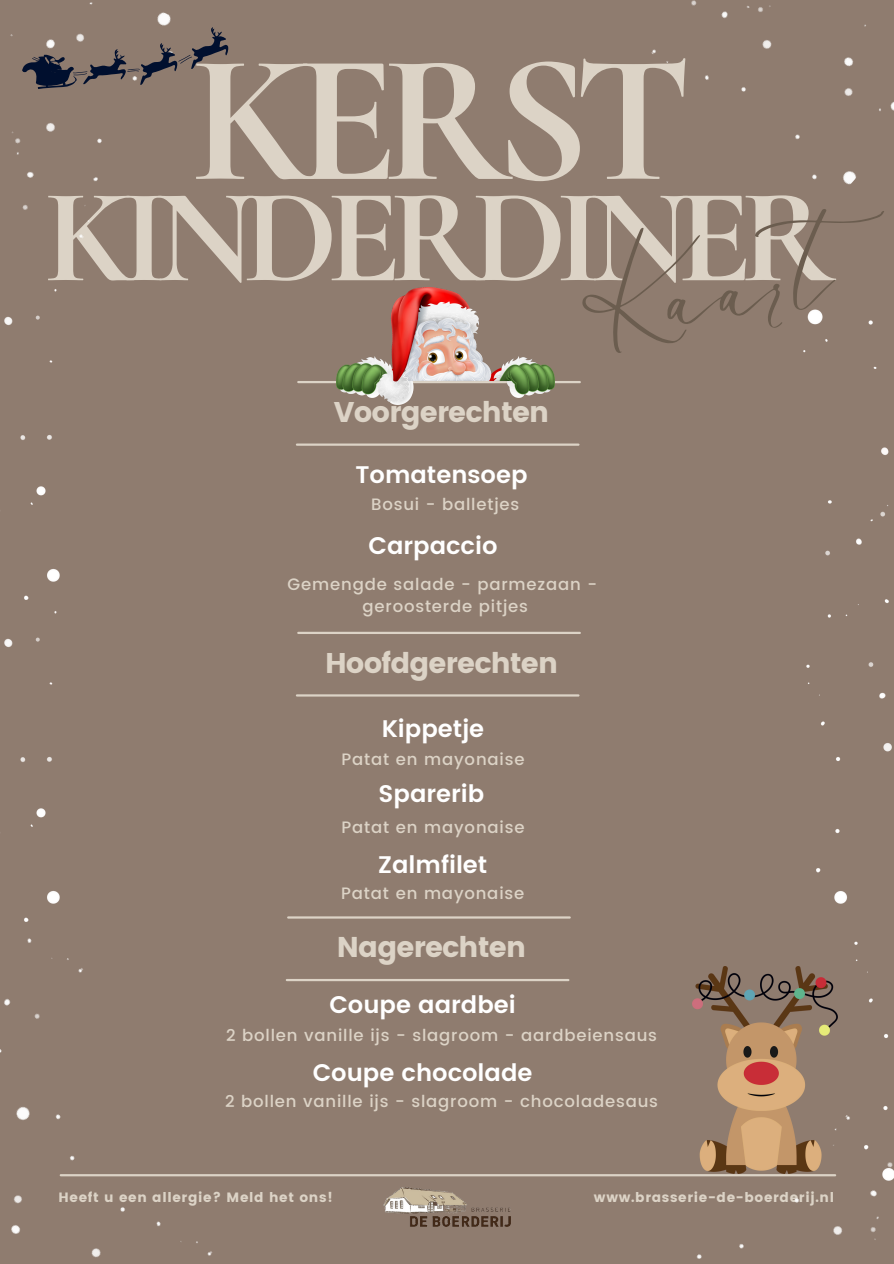
<style>
.page{position:relative;width:894px;height:1264px;background:#fff}
.page>*{position:absolute;margin:0;border:0;box-sizing:border-box;transform-origin:0 0}
.t1{font:700 184.5px "Cormorant Garamond";letter-spacing:-.085em;color:#dcd3c6}
.t2{font:700 135px "Cormorant Garamond";letter-spacing:-.085em;color:#dcd3c6}
.t3{font:78.45px "Le Jour Script";color:#6b5d4f}
.t4{font:28.5px "Poppins";letter-spacing:-.03em;color:#dcd3c6}
.t5{font:600 24px "Poppins";color:#fff}
.t6{font:500 16.5px/22.5px "Poppins";letter-spacing:.05em;color:#dcd3c6;text-align:center}
.t7{font:13.5px "Poppins";letter-spacing:.05em;color:#dcd3c6}
</style>
<div class="page">
<div style="left:0;top:0;width:893px;height:1263px;background:#8f7c6f"></div>
<hr style="left:61px;top:1174px;width:773px;height:2px;background:#dcd3c6">
<img style="left:383px;top:1187px;width:127px;height:39px">
<hr style="left:298px;top:381px;width:281px;height:2px;background:#dcd3c6">
<hr style="left:297px;top:443px;width:281px;height:3px;background:#dcd3c6">
<hr style="left:298px;top:631px;width:281px;height:3px;background:#dcd3c6">
<hr style="left:297px;top:694px;width:281px;height:2px;background:#dcd3c6">
<hr style="left:288px;top:916px;width:281px;height:2px;background:#dcd3c6">
<hr style="left:287px;top:978px;width:281px;height:3px;background:#dcd3c6">
<img style="left:10px;top:2px;width:161px;height:237px">
<img style="left:651px;top:0;width:242px;height:185px">
<img style="left:11px;top:1174px;width:219px;height:84px">
<img style="left:665px;top:1115px;width:227px;height:144px">
<img style="left:336px;top:287px;width:218px;height:117px">
<img style="left:692px;top:966px;width:145px;height:207px">
<img style="left:0;top:938px;width:101px;height:276px">
<img style="left:4px;top:289px;width:56px;height:633px">
<img style="left:803px;top:309px;width:86px;height:308px">
<img style="left:806px;top:662px;width:86px;height:242px">
<img style="left:853px;top:941px;width:40px;height:239px">
<svg style="left:191px;top:27px;width:38px;height:42px"></svg>
<svg style="left:180px;top:57px;width:12px;height:7px"></svg>
<svg style="left:21px;top:43px;width:157px;height:46px"></svg>
<h1 class="t1" style="left:191px;top:8px;width:502px">KERST</h1>
<p class="t2" style="left:44px;top:155px;width:791px">KINDERDINER</p>
<h5 class="t3" style="left:572px;top:261px;width:256px;rotate:-9deg">Kaart</h5>
<h5 class="t4" style="left:334px;top:395px;width:217px">Voorgerechten</h5>
<h4 class="t5" style="left:355px;top:461px;width:173px">Tomatensoep</h4>
<p class="t6" style="left:371px;top:492px;width:150px">Bosui - balletjes</p>
<h5 class="t5" style="left:368px;top:532px;width:130px">Carpaccio</h5>
<h4 class="t6" style="left:287px;top:572px;width:311px">Gemengde salade - parmezaan - geroosterde pitjes</h4>
<h5 class="t4" style="left:325px;top:646px;width:234px">Hoofdgerechten</h5>
<p class="t5" style="left:381px;top:714px;width:104px">Kippetje</p>
<h3 class="t6" style="left:341px;top:748px;width:184px">Patat en mayonaise</h3>
<p class="t5" style="left:378px;top:780px;width:107px">Sparerib</p>
<h4 class="t6" style="left:341px;top:816px;width:184px">Patat en mayonaise</h4>
<h5 class="t5" style="left:378px;top:850px;width:111px">Zalmfilet</h5>
<h4 class="t6" style="left:341px;top:882px;width:184px">Patat en mayonaise</h4>
<p class="t4" style="left:337px;top:930px;width:190px">Nagerechten</p>
<h5 class="t5" style="left:329px;top:991px;width:188px">Coupe aardbei</h5>
<p class="t6" style="left:226px;top:1023px;width:432px">2 bollen vanille ijs - slagroom - aardbeiensaus</p>
<p class="t5" style="left:313px;top:1058px;width:221px">Coupe chocolade</p>
<p class="t6" style="left:225px;top:1090px;width:434px">2 bollen vanille ijs - slagroom - chocoladesaus</p>
<p class="t7" style="left:58px;top:1189px;width:276px">Heeft u een allergie? Meld het ons!</p>
<p class="t7" style="left:593px;top:1189px;width:241px">www.brasserie-de-boerderij.nl</p>
</div>
